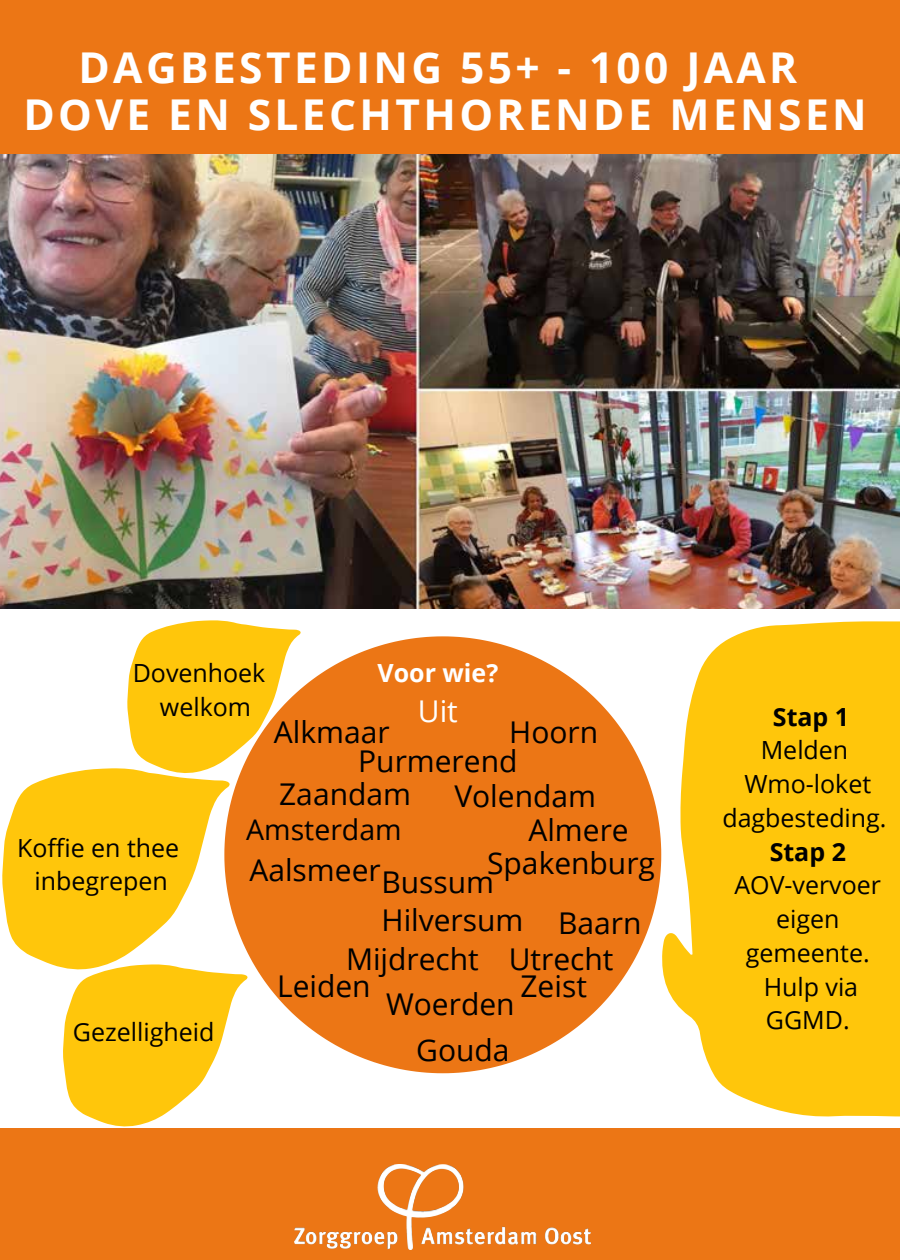
<style>
.page{position:relative;width:900px;height:1260px;background:#fff}
.page>*{position:absolute;margin:0;border:0;box-sizing:border-box;transform-origin:0 0}
.t1{font:700 42.5px "Open Sans";letter-spacing:.08em;color:#fff}
.t2{font:30px "Open Sans";color:#000}
.t3{font:30px "Open Sans";color:#fff}
.t4{font:28.5px "Open Sans";color:#000}
.t5{font:25px/33.8px "Open Sans";color:#000;text-align:center}
.t6{font:700 25px "Open Sans";color:#000}
.t7{font:700 25px "Open Sans";color:#fff}
</style>
<div class="page">
<div style="left:0;top:1128px;width:900px;height:132px;background:#ec7615"></div>
<svg style="left:661px;top:621px;width:239px;height:496px;background:#fece2e"></svg>
<svg style="left:231px;top:636px;width:430px;height:437px;fill:#ec7615"></svg>
<img style="left:294px;top:1165px;width:297px;height:84px">
<div style="left:0;top:0;width:900px;height:167px;background:#ec7615"></div>
<svg style="left:2px;top:768px;width:229px;height:200px;fill:#ffc60b"></svg>
<svg style="left:63px;top:964px;width:185px;height:163px"></svg>
<img style="left:0;top:155px;width:900px;height:453px">
<svg style="left:127px;top:620px;width:174px;height:154px"></svg>
<p class="t1" style="left:78px;top:38px;width:720px">DAGBESTEDING 55+ - 100 JAAR</p>
<p class="t1" style="left:23px;top:85px;width:845px">DOVE EN SLECHTHORENDE MENSEN</p>
<p class="t5" style="left:133px;top:656px;width:134px">Dovenhoek</p>
<p class="t5" style="left:160px;top:689px;width:93px">welkom</p>
<p class="t7" style="left:378px;top:655px;width:122px">Voor wie?</p>
<p class="t3" style="left:418px;top:690px;width:41px">Uit</p>
<p class="t2" style="left:274px;top:711px;width:117px">Alkmaar</p>
<p class="t2" style="left:509px;top:711px;width:90px">Hoorn</p>
<p class="t2" style="left:358px;top:740px;width:161px">Purmerend</p>
<p class="t2" style="left:279px;top:773px;width:133px">Zaandam</p>
<p class="t2" style="left:454px;top:775px;width:143px">Volendam</p>
<p class="t5" style="left:17px;top:830px;width:164px">Koffie en thee</p>
<p class="t5" style="left:34px;top:864px;width:135px">inbegrepen</p>
<p class="t5" style="left:73px;top:1014px;width:143px">Gezelligheid</p>
<p class="t4" style="left:246px;top:809px;width:157px">Amsterdam</p>
<p class="t2" style="left:528px;top:809px;width:102px">Almere</p>
<p class="t2" style="left:487px;top:842px;width:169px">Spakenburg</p>
<p class="t2" style="left:249px;top:849px;width:133px">Aalsmeer</p>
<p class="t2" style="left:381px;top:861px;width:114px">Bussum</p>
<p class="t2" style="left:382px;top:899px;width:143px">Hilversum</p>
<p class="t2" style="left:558px;top:902px;width:85px">Baarn</p>
<p class="t2" style="left:346px;top:938px;width:134px">Mijdrecht</p>
<p class="t2" style="left:277px;top:965px;width:95px">Leiden</p>
<p class="t2" style="left:509px;top:938px;width:106px">Utrecht</p>
<p class="t2" style="left:521px;top:965px;width:68px">Zeist</p>
<p class="t2" style="left:386px;top:983px;width:130px">Woerden</p>
<p class="t2" style="left:416px;top:1028px;width:95px">Gouda</p>
<p class="t6" style="left:773px;top:699px;width:78px">Stap 1</p>
<p class="t5" style="left:761px;top:733px;width:89px">Melden</p>
<p class="t5" style="left:722px;top:766px;width:166px">Wmo-loket dagbesteding.</p>
<p class="t6" style="left:770px;top:834px;width:78px">Stap 2</p>
<p class="t5" style="left:734px;top:868px;width:148px">AOV-vervoer eigen gemeente.</p>
<p class="t5" style="left:764px;top:969px;width:96px;text-align:left">Hulp via<br>GGMD.</p>
</div>
